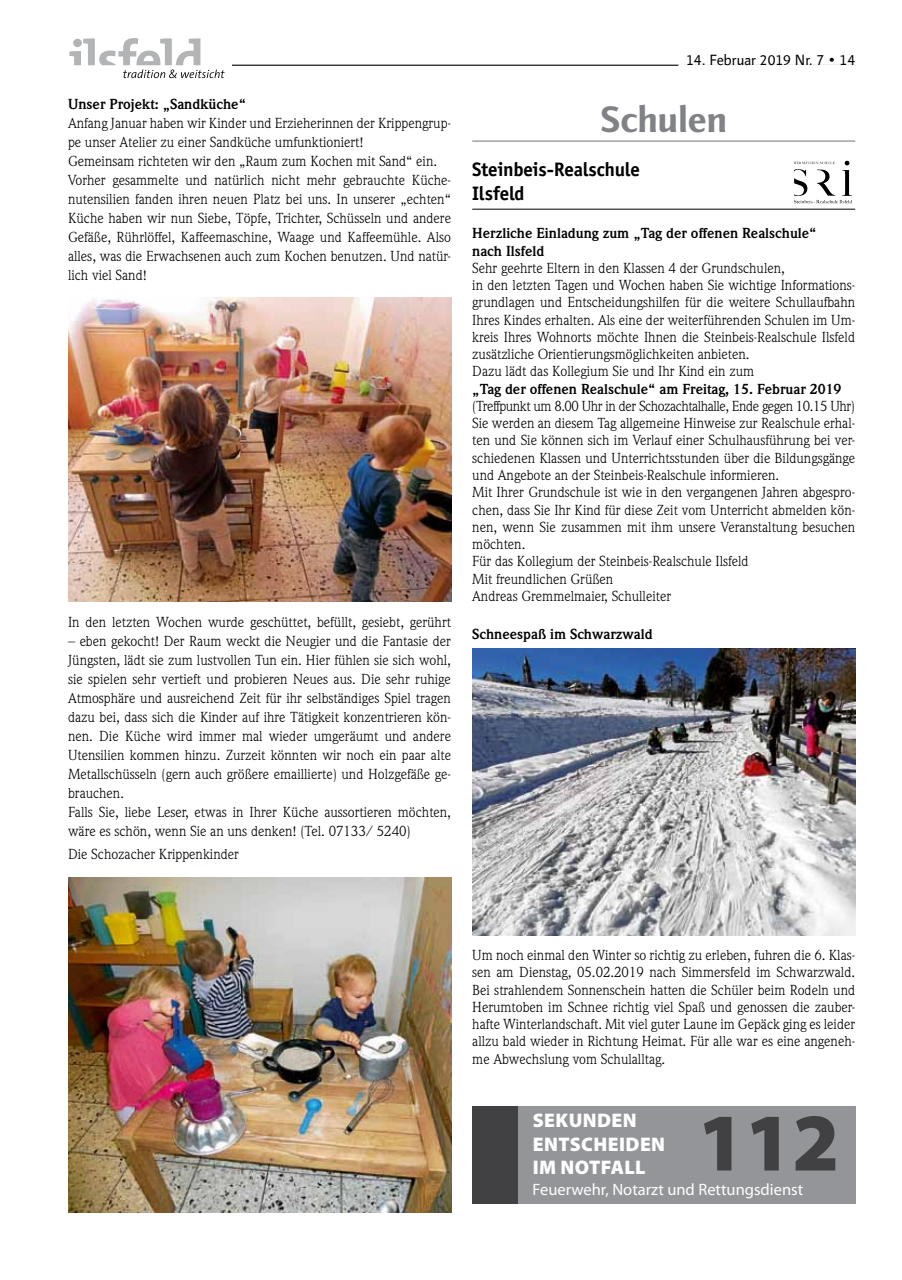
<style>
.page{position:relative;width:902px;height:1280px;background:#fff}
.page>*{position:absolute;margin:0;border:0;box-sizing:border-box;transform-origin:0 0}
.t1{font:900 82.5px "Myriad Pro";color:#414042}
.t2{font:700 37.5px "Linotype Finnegan";letter-spacing:-.005em;color:#808285}
.t3{font:900 19.8px/23.7px "Myriad Pro";letter-spacing:.02em;color:#fff}
.t4{font:700 19.5px/24px "Officina San ITC";letter-spacing:-.005em;color:#000}
.t5{font:16.5px "Myriad Pro";color:#fff}
.t6{font:15px "Linotype Finnegan";color:#000}
.t7{font:14.25px/17.2px "Weidemann";color:#000}
.t8{font:700 14.25px/17.2px "Weidemann";color:#000}
.s1{color:#fff}
</style>
<div class="page">
<img style="left:68px;top:297px;width:383px;height:304px">
<img style="left:68px;top:877px;width:383px;height:335px">
<hr style="left:472px;top:141px;width:383px;height:1px;background:#808285">
<hr style="left:472px;top:209px;width:383px;height:1px;background:#000">
<svg style="left:793px;top:161px;width:58px;height:42px"></svg>
<img style="left:472px;top:648px;width:383px;height:288px">
<div style="left:518px;top:1106px;width:337px;height:97px;background:#939598"></div>
<div style="left:472px;top:1106px;width:46px;height:97px;background:#414042"></div>
<hr style="left:232px;top:65px;width:623px;height:1px;background:#000">
<div style="left:678px;top:64px;width:177px;height:5px;background:#fff"></div>
<svg style="left:69px;top:38px;width:155px;height:40px"></svg>
<p class="t8" style="left:68px;top:95px;width:179px">Unser Projekt: „Sandküche“</p>
<p class="t7" style="left:68px;top:113px;width:384px;line-height:19px">Anfang Januar haben wir Kinder und Erzieherinnen der Krippengrup&shy;pe unser Atelier zu einer Sandküche umfunktioniert!<br>Gemeinsam richteten wir den „Raum zum Kochen mit Sand“ ein.<br>Vorher gesammelte und natürlich nicht mehr gebrauchte Küche&shy;nutensilien fanden ihren neuen Platz bei uns. In unserer „echten“ Küche haben wir nun Siebe, Töpfe, Trichter, Schüsseln und andere Gefäße, Rührlöffel, Kaffeemaschine, Waage und Kaffeemühle. Also alles, was die Erwachsenen auch zum Kochen benutzen. Und natür&shy;lich viel Sand!</p>
<p class="t7" style="left:68px;top:613px;width:384px">In den letzten Wochen wurde geschüttet, befüllt, gesiebt, gerührt</p>
<p class="t7" style="left:68px;top:631px;width:384px;line-height:19px">– eben gekocht! Der Raum weckt die Neugier und die Fantasie der Jüngsten, lädt sie zum lustvollen Tun ein. Hier fühlen sie sich wohl, sie spielen sehr vertieft und probieren Neues aus. Die sehr ruhige Atmosphäre und ausreichend Zeit für ihr selbständiges Spiel tragen dazu bei, dass sich die Kinder auf ihre Tätigkeit konzentrieren kön&shy;nen. Die Küche wird immer mal wieder umgeräumt und andere Utensilien kommen hinzu. Zurzeit könnten wir noch ein paar alte Metallschüsseln (gern auch größere emaillierte) und Holzgefäße ge&shy;brauchen.<br>Falls Sie, liebe Leser, etwas in Ihrer Küche aussortieren möchten, wäre es schön, wenn Sie an uns denken! (Tel. 07133/ 5240)</p>
<p class="t7" style="left:68px;top:845px;width:172px">Die Schozacher Krippenkinder</p>
<p class="t6" style="left:678px;top:51px;width:178px"><span class="s1">0</span>14. Februar 2019 Nr. 7 • 14</p>
<h2 class="t2" style="left:600px;top:97px;width:128px">Schulen</h2>
<h3 class="t4" style="left:472px;top:157px;width:169px">Steinbeis-Realschule<br>Ilsfeld</h3>
<p class="t8" style="left:472px;top:225px;width:346px">Herzliche Einladung zum „Tag der offenen Realschule“ nach Ilsfeld</p>
<p class="t7" style="left:472px;top:259px;width:384px">Sehr geehrte Eltern in den Klassen 4 der Grundschulen,<br>in den letzten Tagen und Wochen haben Sie wichtige Informations&shy;grundlagen und Entscheidungshilfen für die weitere Schullaufbahn Ihres Kindes erhalten. Als eine der weiterführenden Schulen im Um&shy;kreis Ihres Wohnorts möchte Ihnen die Steinbeis-Realschule Ilsfeld zusätzliche Orientierungsmöglichkeiten anbieten.<br>Dazu lädt das Kollegium Sie und Ihr Kind ein zum</p>
<p class="t8" style="left:472px;top:380px;width:371px">„Tag der offenen Realschule“ am Freitag, 15. Februar 2019</p>
<p class="t7" style="left:472px;top:397px;width:384px">(Treffpunkt um 8.00 Uhr in der Schozachtalhalle, Ende gegen 10.15 Uhr)<br>Sie werden an diesem Tag allgemeine Hinweise zur Realschule erhal&shy;ten und Sie können sich im Verlauf einer Schulhausführung bei ver&shy;schiedenen Klassen und Unterrichtsstunden über die Bildungsgänge und Angebote an der Steinbeis-Realschule informieren.<br>Mit Ihrer Grundschule ist wie in den vergangenen Jahren abgespro&shy;chen, dass Sie Ihr Kind für diese Zeit vom Unterricht abmelden kön&shy;nen, wenn Sie zusammen mit ihm unsere Veranstaltung besuchen möchten.<br>Für das Kollegium der Steinbeis-Realschule Ilsfeld<br>Mit freundlichen Grüßen<br>Andreas Gremmelmaier, Schulleiter</p>
<p class="t8" style="left:472px;top:626px;width:182px">Schneespaß im Schwarzwald</p>
<p class="t7" style="left:472px;top:946px;width:384px;text-align:justify">Um noch einmal den Winter so richtig zu erleben, fuhren die 6. Klas&shy;sen am Dienstag, 05.02.2019 nach Simmersfeld im Schwarzwald.<br>Bei strahlendem Sonnenschein hatten die Schüler beim Rodeln und Herumtoben im Schnee richtig viel Spaß und genossen die zauber&shy;hafte Winterlandschaft. Mit viel guter Laune im Gepäck ging es leider allzu bald wieder in Richtung Heimat. Für alle war es eine angeneh&shy;me Abwechslung vom Schulalltag.</p>
<h3 class="t3" style="left:532px;top:1109px;width:134px">SEKUNDEN<br>ENTSCHEIDEN<br>IM NOTFALL</h3>
<p class="t5" style="left:532px;top:1180px;width:272px">Feuerwehr, Notarzt und Rettungsdienst</p>
<h1 class="t1" style="left:697px;top:1096px;width:143px">112</h1>
</div>
